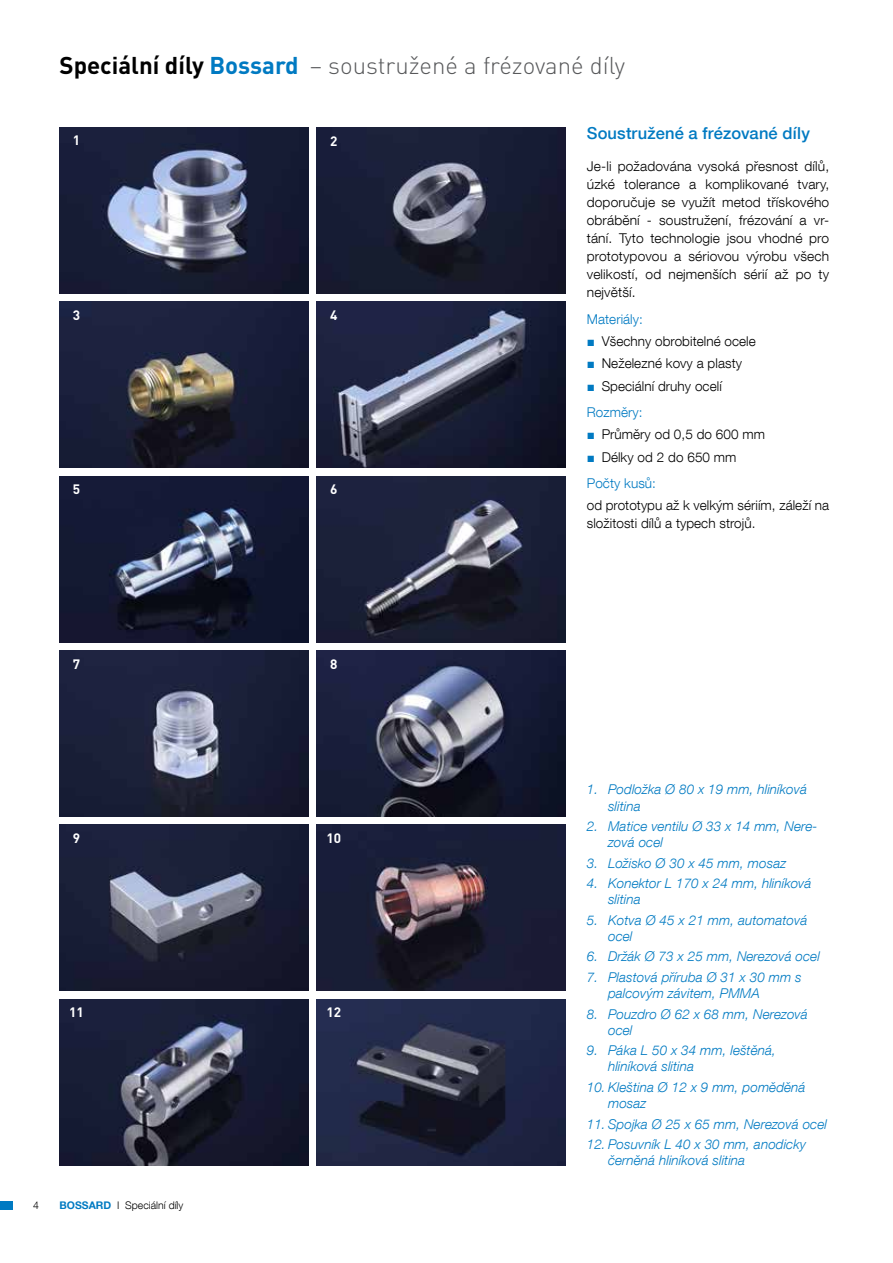
<style>
.page{position:relative;width:893px;height:1263px;background:#fff}
.page>*{position:absolute;margin:0;border:0;box-sizing:border-box;transform-origin:0 0}
.t1{font:300 24px "DINOT";color:#58595b}
.t2{font:500 16.5px "Helvetica Neue LT Com";letter-spacing:.01em;color:#007ac2}
.t3{font:300 13.5px/18px "Helvetica Neue LT Com";letter-spacing:.005em;color:#000}
.t4{font:italic 300 13.5px/16.2px "Helvetica Neue LT Com";letter-spacing:.005em;color:#007ac2}
.t5{font:700 13.5px "DINOT";color:#fff}
.t6{font:300 13.5px "Helvetica Neue LT Com";letter-spacing:.005em;color:#007ac2}
.t7{font:300 10.5px "Helvetica Neue LT Com";color:#000}
.s1{font-weight:700;color:#000}
.s2{font-weight:700;color:#007ac2}
.s3{font-family:"Book Antiqua";font-weight:400;color:#007ac2}
.s4{color:#007ac2}
</style>
<div class="page">
<div style="left:0;top:1201px;width:13px;height:9px;background:#007ac2"></div>
<img style="left:317px;top:999px;width:249px;height:166px">
<img style="left:317px;top:651px;width:249px;height:165px">
<img style="left:60px;top:651px;width:248px;height:165px">
<img style="left:317px;top:825px;width:249px;height:166px">
<img style="left:60px;top:999px;width:248px;height:166px">
<img style="left:60px;top:825px;width:248px;height:166px">
<img style="left:317px;top:128px;width:249px;height:165px">
<img style="left:60px;top:128px;width:248px;height:165px">
<img style="left:60px;top:302px;width:248px;height:166px">
<img style="left:317px;top:302px;width:249px;height:166px">
<img style="left:60px;top:476px;width:248px;height:166px">
<img style="left:317px;top:476px;width:249px;height:166px">
<h1 class="t1" style="left:60px;top:49px;width:567px"><span class="s1">Speciální díly</span> <span class="s2">Bossard</span> – soustružené a frézované díly</h1>
<p class="t5" style="left:73px;top:131px;width:9px">1</p>
<p class="t5" style="left:73px;top:306px;width:9px">3</p>
<p class="t5" style="left:73px;top:480px;width:9px">5</p>
<p class="t5" style="left:330px;top:131px;width:9px">2</p>
<p class="t5" style="left:330px;top:306px;width:9px">4</p>
<p class="t5" style="left:330px;top:480px;width:9px">6</p>
<p class="t2" style="left:587px;top:124px;width:225px">Soustružené a frézované díly</p>
<p class="t3" style="left:587px;top:157px;width:244px;text-align:justify">Je-li požadována vysoká přesnost dílů, úzké tolerance a komplikované tvary, doporučuje se využít metod třískového obrábění - soustružení, frézování a vr&shy;tání. Tyto technologie jsou vhodné pro prototypovou a sériovou výrobu všech velikostí, od nejmenších sérií až po ty největší.</p>
<p class="t6" style="left:587px;top:311px;width:58px">Materiály:</p>
<p class="t3" style="left:587px;top:332px;width:171px"><span class="s3">■</span> Všechny obrobitelné ocele</p>
<p class="t3" style="left:587px;top:354px;width:157px"><span class="s3">■</span> Neželezné kovy a plasty</p>
<p class="t3" style="left:587px;top:372px;width:137px;line-height:26.5px"><span class="s3">■</span> Speciální druhy ocelí<br><span class="s4">Rozměry:</span></p>
<p class="t3" style="left:587px;top:425px;width:180px"><span class="s3">■</span> Průměry od 0,5 do 600 mm</p>
<p class="t3" style="left:587px;top:443px;width:151px;line-height:26.5px"><span class="s3">■</span> Délky od 2 do 650 mm<br><span class="s4">Počty kusů:</span></p>
<p class="t3" style="left:587px;top:496px;width:244px">od prototypu až k velkým sériím, záleží na složitosti dílů a typech strojů.</p>
<p class="t5" style="left:73px;top:654px;width:9px">7</p>
<p class="t5" style="left:330px;top:654px;width:9px">8</p>
<p class="t5" style="left:73px;top:829px;width:9px">9</p>
<p class="t5" style="left:69px;top:1003px;width:16px">11</p>
<p class="t5" style="left:326px;top:829px;width:16px">10</p>
<p class="t5" style="left:326px;top:1003px;width:16px">12</p>
<p class="t4" style="left:608px;top:781px;width:200px;text-indent:-21px">1. Podložka Ø 80 x 19 mm, hliníková slitina</p>
<p class="t4" style="left:608px;top:818px;width:211px;text-indent:-21px">2. Matice ventilu Ø 33 x 14 mm, Nere&shy;zová ocel</p>
<p class="t4" style="left:587px;top:854px;width:201px">3. Ložisko Ø 30 x 45 mm, mosaz</p>
<p class="t4" style="left:608px;top:875px;width:205px;text-indent:-21px">4. Konektor L 170 x 24 mm, hliníková slitina</p>
<p class="t4" style="left:608px;top:912px;width:201px;text-indent:-21px">5. Kotva Ø 45 x 21 mm, automatová ocel</p>
<p class="t4" style="left:587px;top:948px;width:235px">6. Držák Ø 73 x 25 mm, Nerezová ocel</p>
<p class="t4" style="left:608px;top:969px;width:195px;text-indent:-21px">7. Plastová příruba Ø 31 x 30 mm s palcovým závitem, PMMA</p>
<p class="t4" style="left:608px;top:1005px;width:201px;text-indent:-21px">8. Pouzdro Ø 62 x 68 mm, Nerezová ocel</p>
<p class="t4" style="left:608px;top:1042px;width:169px;text-indent:-21px">9. Páka L 50 x 34 mm, leštěná, hliníková slitina</p>
<p class="t4" style="left:608px;top:1079px;width:199px;text-indent:-21px">10. Kleština Ø 12 x 9 mm, poměděná mosaz</p>
<p class="t4" style="left:587px;top:1115px;width:242px">11. Spojka Ø 25 x 65 mm, Nerezová ocel</p>
<p class="t4" style="left:608px;top:1136px;width:199px;text-indent:-21px">12. Posuvník L 40 x 30 mm, anodicky černěná hliníková slitina</p>
<p class="t7" style="left:33px;top:1199px;width:7px">4</p>
<p class="t7" style="left:60px;top:1199px;width:125px"><span class="s2">BOSSARD</span> I Speciální díly</p>
</div>
